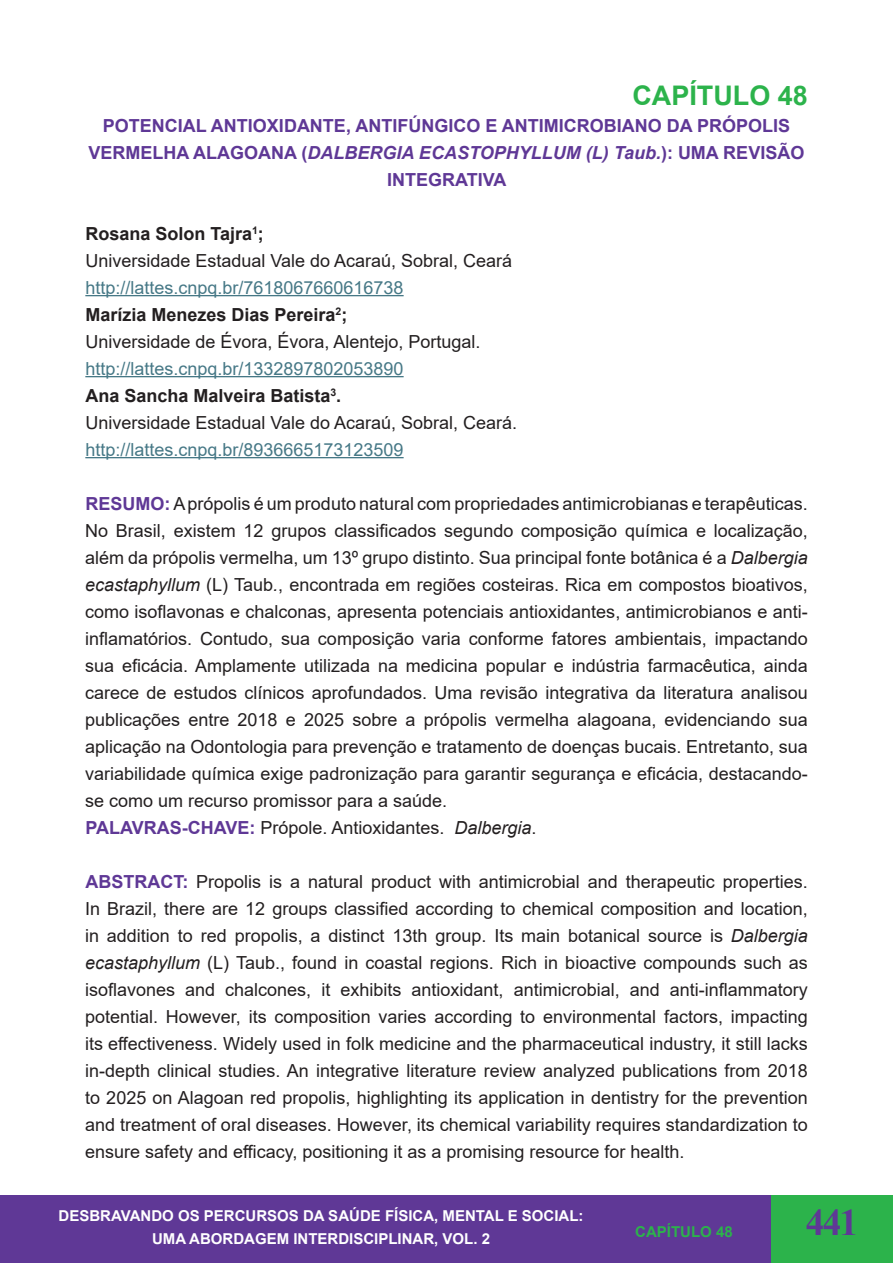
<style>
.page{position:relative;width:893px;height:1263px;background:#fff}
.page>*{position:absolute;margin:0;border:0;box-sizing:border-box;transform-origin:0 0}
.t1{font:700 37.5px "Times New Roman";color:#5f3896}
.t2{font:700 27px "Arial";color:#2cb34b}
.t3{font:18px/27px "Arial";color:#231f20;text-align:justify}
.t4{font:700 18px/27px "Arial";color:#5f3896;text-align:center}
.t5{font:18px "Arial";color:#467886}
.t6{font:700 18px "Arial";color:#231f20}
.t7{font:700 15px/22.5px "Arial";color:#fff;text-align:center}
.t8{font:700 15px "Arial";color:#2cb34b}
.s1{font-style:italic}
.s2{font-weight:700;color:#5f3896}
</style>
<div class="page">
<div style="left:0;top:1196px;width:893px;height:67px;background:#5f3896"></div>
<div style="left:771px;top:1196px;width:122px;height:67px;background:#2cb34b"></div>
<hr style="left:0;top:1196px;width:1px;height:67px;background:#2cb34b">
<hr style="left:85px;top:295px;width:319px;height:1px;background:#467886">
<hr style="left:85px;top:376px;width:319px;height:1px;background:#467886">
<hr style="left:85px;top:457px;width:319px;height:1px;background:#467886">
<p class="t2" style="left:632px;top:76px;width:177px">CAPÍTULO 48</p>
<p class="t4" style="left:89px;top:112px;width:717px">POTENCIAL ANTIOXIDANTE, ANTIFÚNGICO E ANTIMICROBIANO DA PRÓPOLIS<br>VERMELHA ALAGOANA (<span class="s1">DALBERGIA ECASTOPHYLLUM (L) Taub.</span>): UMA REVISÃO<br>INTEGRATIVA</p>
<p class="t6" style="left:85px;top:221px;width:180px">Rosana Solon Tajra<sup>1</sup>;</p>
<p class="t3" style="left:85px;top:247px;width:428px">Universidade Estadual Vale do Acaraú, Sobral, Ceará</p>
<p class="t5" style="left:85px;top:275px;width:320px">http://lattes.cnpq.br/7618067660616738</p>
<p class="t6" style="left:85px;top:302px;width:263px">Marízia Menezes Dias Pereira<sup>2</sup>;</p>
<p class="t3" style="left:85px;top:328px;width:397px">Universidade de Évora, Évora, Alentejo, Portugal.</p>
<p class="t5" style="left:85px;top:356px;width:320px">http://lattes.cnpq.br/1332897802053890</p>
<p class="t6" style="left:85px;top:383px;width:257px">Ana Sancha Malveira Batista<sup>3</sup>.</p>
<p class="t3" style="left:85px;top:409px;width:433px">Universidade Estadual Vale do Acaraú, Sobral, Ceará.</p>
<p class="t5" style="left:85px;top:437px;width:320px">http://lattes.cnpq.br/8936665173123509</p>
<p class="t3" style="left:85px;top:490px;width:724px"><span class="s2">RESUMO:</span> A própolis é um produto natural com propriedades antimicrobianas e terapêuticas.<br>No Brasil, existem 12 grupos classificados segundo composição química e localização, além da própolis vermelha, um 13º grupo distinto. Sua principal fonte botânica é a <span class="s1">Dalbergia ecastaphyllum</span> (L) Taub<span class="s1">.</span>, encontrada em regiões costeiras. Rica em compostos bioativos, como isoflavonas e chalconas, apresenta potenciais antioxidantes, antimicrobianos e anti&shy;inflamatórios. Contudo, sua composição varia conforme fatores ambientais, impactando sua eficácia. Amplamente utilizada na medicina popular e indústria farmacêutica, ainda carece de estudos clínicos aprofundados. Uma revisão integrativa da literatura analisou publicações entre 2018 e 2025 sobre a própolis vermelha alagoana, evidenciando sua aplicação na Odontologia para prevenção e tratamento de doenças bucais. Entretanto, sua variabilidade química exige padronização para garantir segurança e eficácia, destacando&shy;se como um recurso promissor para a saúde.</p>
<p class="t3" style="left:85px;top:814px;width:453px"><span class="s2">PALAVRAS-CHAVE:</span> Própole. Antioxidantes. <span class="s1">Dalbergia</span>.</p>
<p class="t3" style="left:85px;top:868px;width:724px"><span class="s2">ABSTRACT:</span> Propolis is a natural product with antimicrobial and therapeutic properties.<br>In Brazil, there are 12 groups classified according to chemical composition and location, in addition to red propolis, a distinct 13th group. Its main botanical source is <span class="s1">Dalbergia ecastaphyllum</span> (L) Taub., found in coastal regions. Rich in bioactive compounds such as isoflavones and chalcones, it exhibits antioxidant, antimicrobial, and anti-inflammatory potential. However, its composition varies according to environmental factors, impacting its effectiveness. Widely used in folk medicine and the pharmaceutical industry, it still lacks in-depth clinical studies. An integrative literature review analyzed publications from 2018 to 2025 on Alagoan red propolis, highlighting its application in dentistry for the prevention and treatment of oral diseases. However, its chemical variability requires standardization to ensure safety and efficacy, positioning it as a promising resource for health.</p>
<p class="t7" style="left:59px;top:1205px;width:527px">DESBRAVANDO OS PERCURSOS DA SAÚDE FÍSICA, MENTAL E SOCIAL:<br>UMA ABORDAGEM INTERDISCIPLINAR, VOL. 2</p>
<p class="t8" style="left:635px;top:1221px;width:99px">CAPÍTULO 48</p>
<h1 class="t1" style="left:806px;top:1195px;width:54px">441</h1>
</div>
